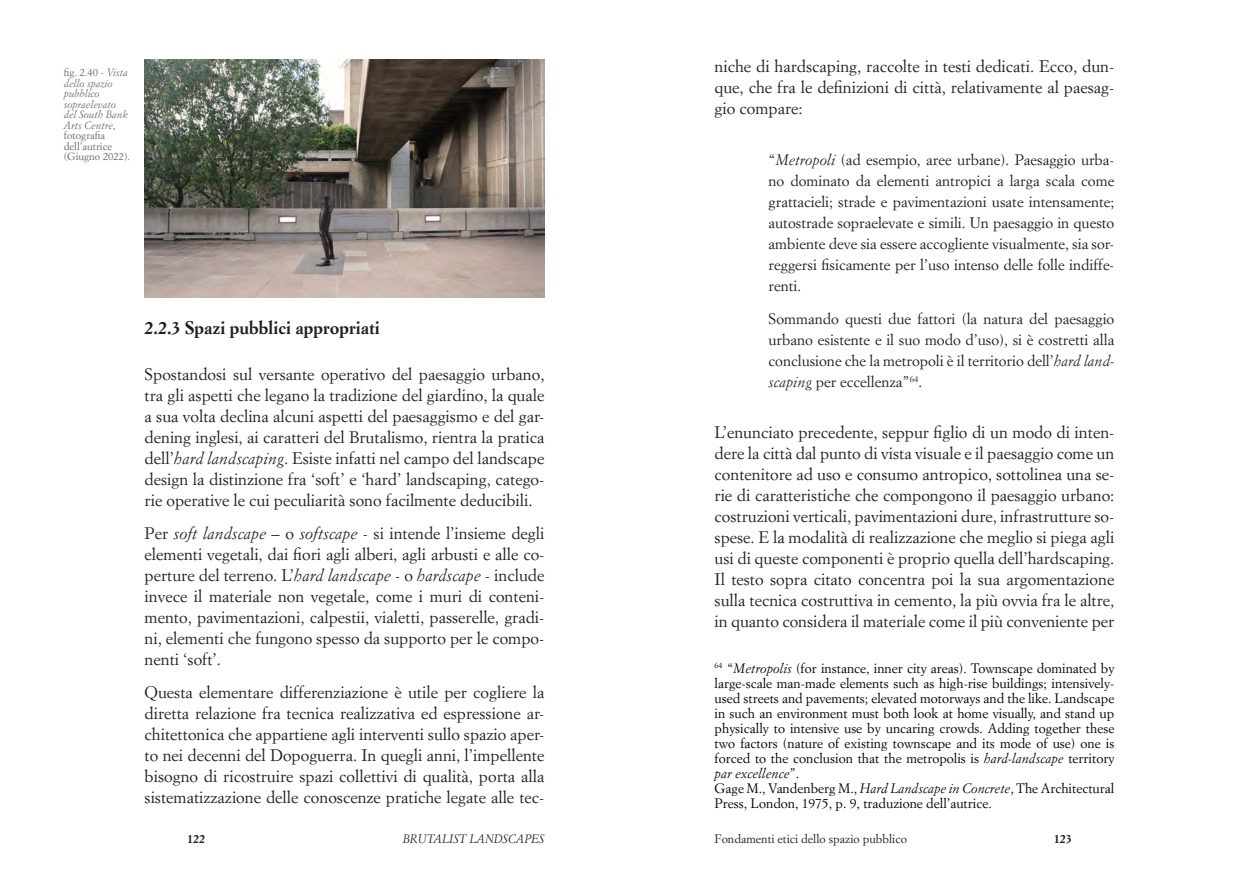
<style>
.page{position:relative;width:1259px;height:893px;background:#fff}
.page>*{position:absolute;margin:0;border:0;box-sizing:border-box;transform-origin:0 0}
.t1{font:700 18px "Simoncini Garamond Std";color:#231f20}
.t2{font:16.5px/21px "Simoncini Garamond Std";color:#231f20;text-align:justify}
.t3{font:15px/21px "Simoncini Garamond Std";color:#231f20;text-align:justify}
.Footnote_text{font:13.5px/15px "Simoncini Garamond Std";color:#000;text-align:justify}
.t4{font:12px "Simoncini Garamond Std";color:#231f20}
.t5{font:italic 12px "Simoncini Garamond Std";color:#231f20}
.t6{font:700 12px "Simoncini Garamond Std";color:#231f20}
.t7{font:italic 10.5px/10.5px "Simoncini Garamond Std";color:#676767}
.s1{font-style:normal}
.s2{font-style:italic}
</style>
<div class="page">
<img style="left:145px;top:60px;width:399px;height:238px">
<p class="t7" style="left:64px;top:67px;width:68px"><span class="s1">fig. 2.40 -</span> Vista dello spazio pubblico sopraelevato del South Bank<br>Arts Centre<span class="s1">, fotografia dell’autrice (Giugno 2022).</span></p>
<p class="t1" style="left:145px;top:316px;width:237px">2.2.3 Spazi pubblici appropriati</p>
<p class="t2" style="left:145px;top:363px;width:401px">Spostandosi sul versante operativo del paesaggio urbano, tra gli aspetti che legano la tradizione del giardino, la quale a sua volta declina alcuni aspetti del paesaggismo e del gar&shy;dening inglesi, ai caratteri del Brutalismo, rientra la pratica dell’<span class="s2">hard landscaping</span>. Esiste infatti nel campo del landscape design la distinzione fra ‘soft’ e ‘hard’ landscaping, catego&shy;rie operative le cui peculiarità sono facilmente deducibili.</p>
<p class="t2" style="left:145px;top:522px;width:401px">Per <span class="s2">soft landscape</span> – o <span class="s2">softscape</span> - si intende l’insieme degli elementi vegetali, dai fiori agli alberi, agli arbusti e alle co&shy;perture del terreno. L’<span class="s2">hard landscape</span> - o <span class="s2">hardscape</span> - include invece il materiale non vegetale, come i muri di conteni&shy;mento, pavimentazioni, calpestii, vialetti, passerelle, gradi&shy;ni, elementi che fungono spesso da supporto per le compo&shy;nenti ‘soft’.</p>
<p class="t2" style="left:145px;top:681px;width:401px">Questa elementare differenziazione è utile per cogliere la diretta relazione fra tecnica realizzativa ed espressione ar&shy;chitettonica che appartiene agli interventi sullo spazio aper&shy;to nei decenni del Dopoguerra. In quegli anni, l’impellente bisogno di ricostruire spazi collettivi di qualità, porta alla sistematizzazione delle conoscenze pratiche legate alle tec-</p>
<p class="t2" style="left:714px;top:56px;width:401px">niche di hardscaping, raccolte in testi dedicati. Ecco, dun&shy;que, che fra le definizioni di città, relativamente al paesag&shy;gio compare:</p>
<p class="t3" style="left:768px;top:149px;width:347px">“<span class="s2">Metropoli</span> (ad esempio, aree urbane). Paesaggio urba&shy;no dominato da elementi antropici a larga scala come grattacieli; strade e pavimentazioni usate intensamente; autostrade sopraelevate e simili. Un paesaggio in questo ambiente deve sia essere accogliente visualmente, sia sor&shy;reggersi fisicamente per l’uso intenso delle folle indiffe&shy;renti.</p>
<p class="t3" style="left:768px;top:308px;width:347px">Sommando questi due fattori (la natura del paesaggio urbano esistente e il suo modo d’uso), si è costretti alla conclusione che la metropoli è il territorio dell’<span class="s2">hard land&shy;scaping</span> per eccellenza”<sup>64</sup>.</p>
<p class="t2" style="left:714px;top:422px;width:401px">L’enunciato precedente, seppur figlio di un modo di inten&shy;dere la città dal punto di vista visuale e il paesaggio come un contenitore ad uso e consumo antropico, sottolinea una se&shy;rie di caratteristiche che compongono il paesaggio urbano: costruzioni verticali, pavimentazioni dure, infrastrutture so&shy;spese. E la modalità di realizzazione che meglio si piega agli usi di queste componenti è proprio quella dell’hardscaping.<br>Il testo sopra citato concentra poi la sua argomentazione sulla tecnica costruttiva in cemento, la più ovvia fra le altre, in quanto considera il materiale come il più conveniente per</p>
<p class="Footnote_text" style="left:714px;top:660px;width:401px"><sup>64</sup> “<span class="s2">Metropolis</span> (for instance, inner city areas). Townscape dominated by large-scale man-made elements such as high-rise buildings; intensively&shy;used streets and pavements; elevated motorways and the like. Landscape in such an environment must both look at home visually, and stand up physically to intensive use by uncaring crowds. Adding together these two factors (nature of existing townscape and its mode of use) one is forced to the conclusion that the metropolis is <span class="s2">hard-landscape</span> territory <span class="s2">par excellence</span>”.</p>
<p class="Footnote_text" style="left:714px;top:780px;width:401px">Gage M., Vandenberg M., <span class="s2">Hard Landscape in Concrete</span>, The Architectural<br>Press, London, 1975, p. 9, traduzione dell’autrice.</p>
<p class="t6" style="left:187px;top:831px;width:19px">122</p>
<p class="t5" style="left:403px;top:831px;width:143px">BRUTALIST LANDSCAPES</p>
<p class="t4" style="left:714px;top:831px;width:194px">Fondamenti etici dello spazio pubblico</p>
<p class="t6" style="left:1053px;top:831px;width:19px">123</p>
</div>
